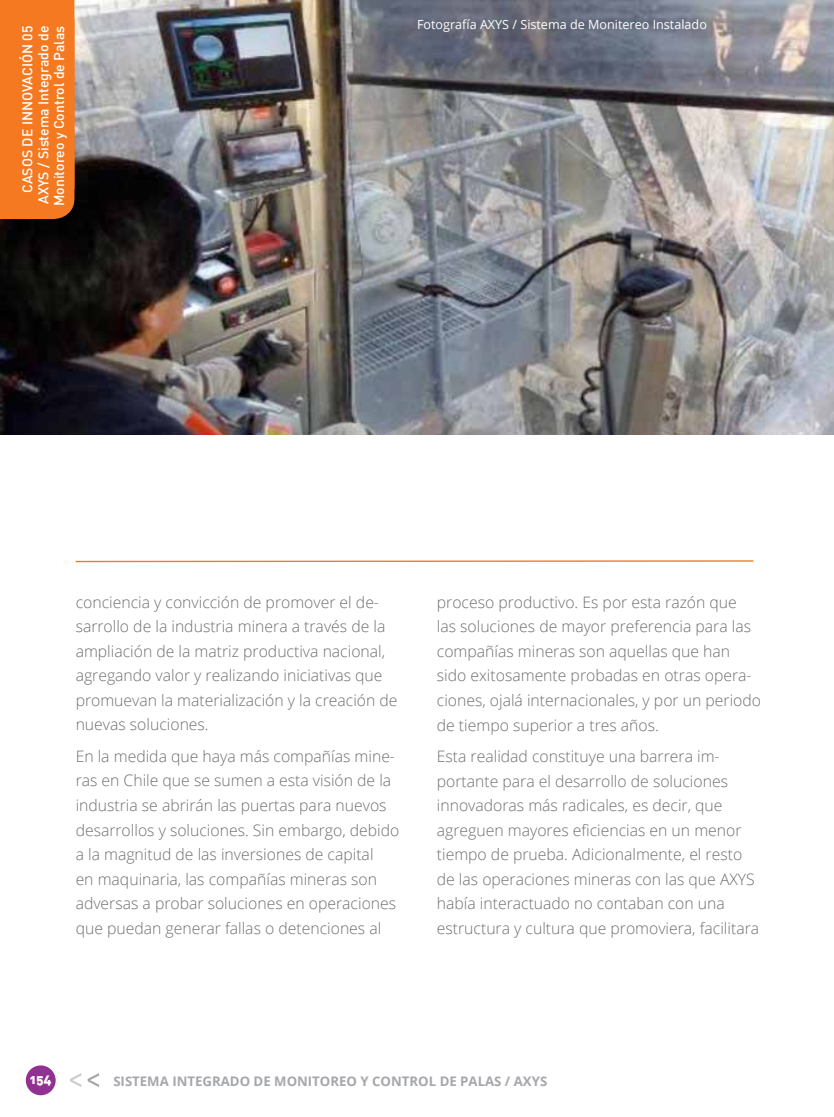
<style>
.page{position:relative;width:834px;height:1117px;background:#fff}
.page>*{position:absolute;margin:0;border:0;box-sizing:border-box;transform-origin:0 0}
.t1{font:300 15.75px/24.5px "Open Sans";color:#6d6e71}
.t2{font:500 14px/15.8px "DIN";color:#fff;text-align:justify}
.t3{font:700 13.12px "Open Sans";color:#a5a7aa}
.t4{font:13.12px "DIN Black Alternate";color:#fff}
.t5{font:12.6px "Open Sans";color:#fff}
</style>
<div class="page">
<svg style="left:88px;top:1073px;width:11px;height:13px"></svg>
<svg style="left:70px;top:1073px;width:11px;height:13px"></svg>
<div style="left:26px;top:1065px;width:30px;height:29px;background:#913192;border-radius:50%"></div>
<img style="left:0;top:0;width:833px;height:434px">
<svg style="left:75px;top:560px;width:679px;height:2px"></svg>
<div style="left:0;top:0;width:74px;height:219px;background:#f47920"></div>
<p class="t2" style="left:19px;top:206px;width:182px;text-indent:13px;rotate:-90deg">CASOS DE INNOVACIÓN 05<br>AXYS / Sistema Integrado de Monitoreo y Control de Palas</p>
<p class="t5" style="left:417px;top:16px;width:291px">Fotografía AXYS / Sistema de Monitereo Instalado</p>
<p class="t1" style="left:76px;top:589px;width:323px">conciencia y convicción de promover el de&shy;sarrollo de la industria minera a través de la ampliación de la matriz productiva nacional, agregando valor y realizando iniciativas que promuevan la materialización y la creación de nuevas soluciones.</p>
<p class="t1" style="left:76px;top:743px;width:325px">En la medida que haya más compañías mine&shy;ras en Chile que se sumen a esta visión de la industria se abrirán las puertas para nuevos desarrollos y soluciones. Sin embargo, debido a la magnitud de las inversiones de capital<br>en maquinaria, las compañías mineras son adversas a probar soluciones en operaciones que puedan generar fallas o detenciones al</p>
<p class="t1" style="left:437px;top:589px;width:326px">proceso productivo. Es por esta razón que<br>las soluciones de mayor preferencia para las compañías mineras son aquellas que han sido exitosamente probadas en otras opera&shy;ciones, ojalá internacionales, y por un periodo de tiempo superior a tres años.</p>
<p class="t1" style="left:437px;top:743px;width:324px">Esta realidad constituye una barrera im&shy;portante para el desarrollo de soluciones innovadoras más radicales, es decir, que agreguen mayores eficiencias en un menor tiempo de prueba. Adicionalmente, el resto de las operaciones mineras con las que AXYS había interactuado no contaban con una estructura y cultura que promoviera, facilitara</p>
<p class="t4" style="left:30px;top:1069px;width:23px">154</p>
<p class="t3" style="left:113px;top:1071px;width:435px">SISTEMA INTEGRADO DE MONITOREO Y CONTROL DE PALAS / AXYS</p>
</div>
